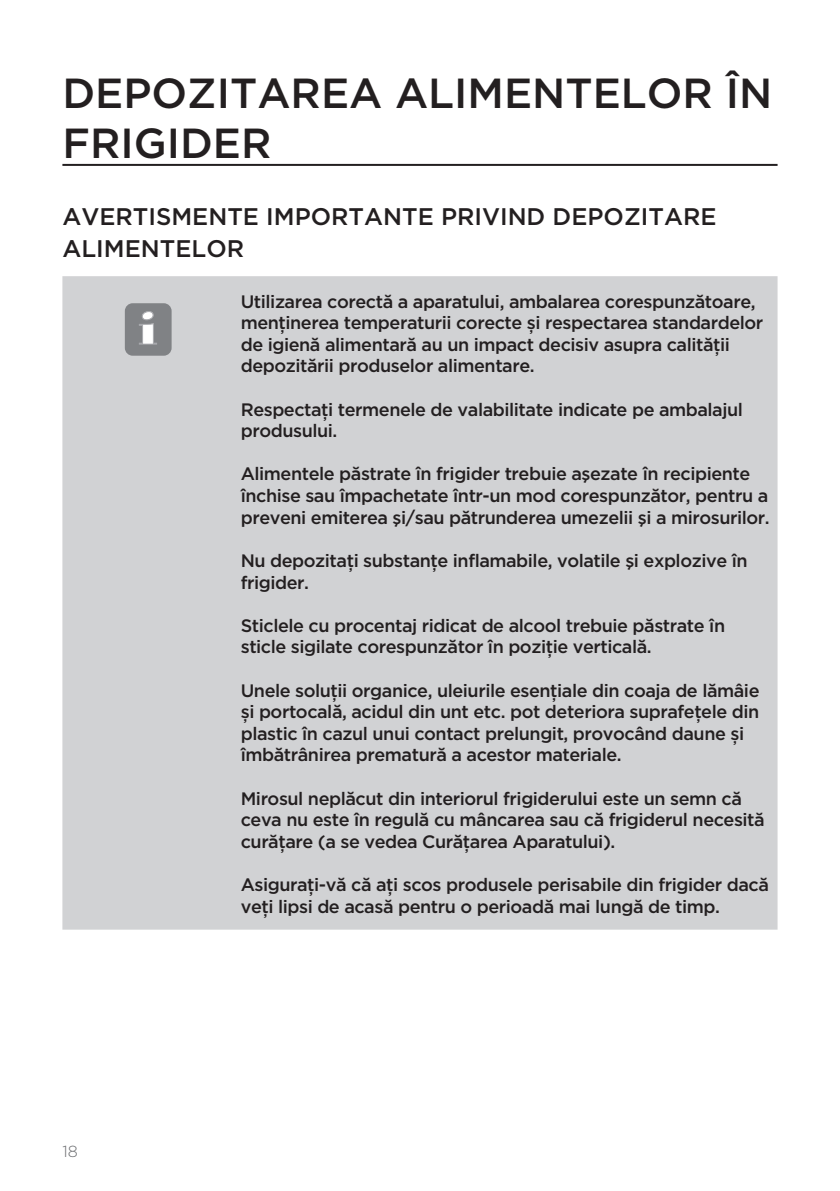
<style>
.page{position:relative;width:840px;height:1191px;background:#fff}
.page>*{position:absolute;margin:0;border:0;box-sizing:border-box;transform-origin:0 0}
.t1{font:900 48.8px "Bodoni MT Black";color:#fff}
.glavni_naslov{font:500 42px/50.4px "Gotham";color:#231f20}
.podnaslov1-1{font:500 24px/32.4px "Gotham";color:#231f20}
.opozorilo{font:500 18px/21.6px "Gotham";letter-spacing:-.025em;color:#231f20}
.t2{font:300 16px "Gotham";color:#6c6d70}
</style>
<div class="page">
<hr style="left:62px;top:164px;width:715px;height:2px;background:#231f20">
<div style="left:62px;top:276px;width:715px;height:653px;background:#d1d2d4"></div>
<div style="left:125px;top:303px;width:46px;height:53px;background:#808285;border-radius:8px"></div>
<p class="glavni_naslov" style="left:62px;top:67px;width:711px">DEPOZITAREA ALIMENTELOR ÎN<br>FRIGIDER</p>
<p class="podnaslov1-1" style="left:62px;top:200px;width:655px">AVERTISMENTE IMPORTANTE PRIVIND DEPOZITARE<br>ALIMENTELOR</p>
<p class="t1" style="left:139px;top:295px;width:19px">i</p>
<p class="opozorilo" style="left:241px;top:290px;width:523px">Utilizarea corectă a aparatului, ambalarea corespunzătoare, menţinerea temperaturii corecte și respectarea standardelor de igienă alimentară au un impact decisiv asupra calităţii depozitării produselor alimentare.</p>
<p class="opozorilo" style="left:241px;top:398px;width:503px">Respectaţi termenele de valabilitate indicate pe ambalajul produsului.</p>
<p class="opozorilo" style="left:241px;top:463px;width:530px">Alimentele păstrate în frigider trebuie aşezate în recipiente închise sau împachetate într-un mod corespunzător, pentru a preveni emiterea şi/sau pătrunderea umezelii şi a mirosurilor.</p>
<p class="opozorilo" style="left:241px;top:549px;width:508px">Nu depozitaţi substanţe inflamabile, volatile şi explozive în frigider.</p>
<p class="opozorilo" style="left:241px;top:614px;width:485px">Sticlele cu procentaj ridicat de alcool trebuie păstrate în sticle sigilate corespunzător în poziţie verticală.</p>
<p class="opozorilo" style="left:241px;top:679px;width:520px">Unele soluţii organice, uleiurile esenţiale din coaja de lămâie și portocală, acidul din unt etc. pot deteriora suprafeţele din plastic în cazul unui contact prelungit, provocând daune și îmbătrânirea prematură a acestor materiale.</p>
<p class="opozorilo" style="left:241px;top:787px;width:525px">Mirosul neplăcut din interiorul frigiderului este un semn că ceva nu este în regulă cu mâncarea sau că frigiderul necesită curăţare (a se vedea Curăţarea Aparatului).</p>
<p class="opozorilo" style="left:241px;top:873px;width:529px">Asiguraţi-vă că aţi scos produsele perisabile din frigider dacă veţi lipsi de acasă pentru o perioadă mai lungă de timp.</p>
<p class="t2" style="left:62px;top:1140px;width:17px">18</p>
</div>
